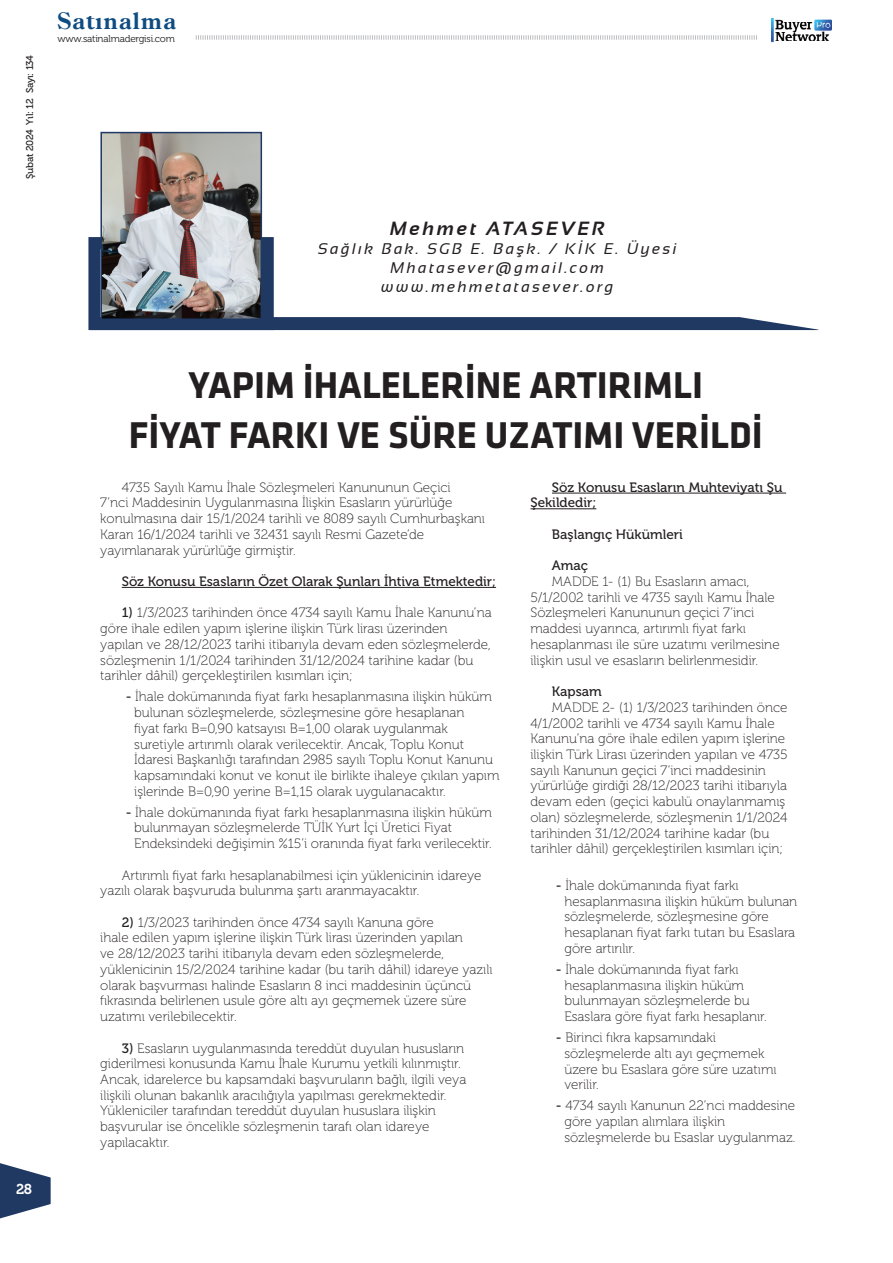
<style>
.page{position:relative;width:893px;height:1263px;background:#fff}
.page>*{position:absolute;margin:0;border:0;box-sizing:border-box;transform-origin:0 0}
.t1{font:700 38.7px "Klavika";color:#231f20}
.t2{font:700 22.5px "Century";letter-spacing:.07em;color:#0f4c81}
.Headline_Feature{font:italic 700 19.05px "Sansation";letter-spacing:.15em;color:#231f20}
.Headline_Feature-2{font:italic 15.45px/19px "Sansation";letter-spacing:.15em;color:#231f20;text-align:center}
.t3{font:14.25px "Museo 700";color:#fff}
.Body{font:13.5px/15.8px "Museo 100";color:#231f20}
.Body-2{font:13.5px/15.8px "Museo 500";color:#231f20}
.t4{font:9.9px "Museo 300";letter-spacing:-.02em;color:#231f20}
.t5{font:9.9px "Museo 500";letter-spacing:-.02em;color:#231f20}
.s1{font-family:"Museo 500"}
</style>
<div class="page">
<svg style="left:195px;top:35px;width:562px;height:5px"></svg>
<svg style="left:0;top:1163px;width:51px;height:55px"></svg>
<img style="left:771px;top:18px;width:60px;height:26px">
<svg style="left:274px;top:317px;width:544px;height:13px;background:#30486e"></svg>
<div style="left:88px;top:237px;width:186px;height:93px;border:12px solid #203963"></div>
<img style="left:103px;top:135px;width:156px;height:182px">
<div style="left:100px;top:132px;width:162px;height:188px;border:2px solid #203963"></div>
<hr style="left:122px;top:587px;width:374px;height:1px;background:#231f20">
<hr style="left:552px;top:493px;width:234px;height:1px;background:#231f20">
<hr style="left:530px;top:508px;width:66px;height:1px;background:#231f20">
<p class="t5" style="left:24px;top:179px;width:125px;rotate:-90deg">Şubat 2024 Yıl: 12 Sayı: 134</p>
<h2 class="t2" style="left:57px;top:7px;width:120px">Satinalma</h2>
<p class="t4" style="left:57px;top:33px;width:119px">www.satinalmadergisi.com</p>
<p class="Headline_Feature" style="left:390px;top:218px;width:216px">Mehmet ATASEVER</p>
<p class="Headline_Feature-2" style="left:318px;top:239px;width:360px">Sağlık Bak. SGB E. Başk. / KİK E. Üyesi<br>Mhatasever@gmail.com www.mehmetatasever.org</p>
<p class="t3" style="left:16px;top:1181px;width:17px">28</p>
<p class="t1" style="left:189px;top:357px;width:516px">YAPIM İHALELERİNE ARTIRIMLI</p>
<p class="t1" style="left:129px;top:407px;width:636px">FİYAT FARKI VE SÜRE UZATIMI VERİLDİ</p>
<p class="Body-2" style="left:530px;top:479px;width:253px;text-indent:21px">Söz Konusu Esasların Muhteviyatı Şu<br>Şekildedir;</p>
<p class="Body-2" style="left:552px;top:527px;width:132px">Başlangıç Hükümleri</p>
<p class="Body-2" style="left:552px;top:558px;width:38px">Amaç</p>
<p class="Body" style="left:530px;top:574px;width:251px;text-indent:21px">MADDE 1- (1) Bu Esasların amacı, 5/1/2002 tarihli ve 4735 sayılı Kamu İhale Sözleşmeleri Kanununun geçici 7’inci maddesi uyarınca, artırımlı fiyat farkı hesaplanması ile süre uzatımı verilmesine ilişkin usul ve esasların belirlenmesidir.</p>
<p class="Body-2" style="left:552px;top:684px;width:51px">Kapsam</p>
<p class="Body" style="left:530px;top:700px;width:259px;text-indent:21px">MADDE 2- (1) 1/3/2023 tarihinden önce 4/1/2002 tarihli ve 4734 sayılı Kamu İhale Kanunu’na göre ihale edilen yapım işlerine ilişkin Türk Lirası üzerinden yapılan ve 4735 sayılı Kanunun geçici 7’inci maddesinin yürürlüğe girdiği 28/12/2023 tarihi itibarıyla devam eden (geçici kabulü onaylanmamış olan) sözleşmelerde, sözleşmenin 1/1/2024 tarihinden 31/12/2024 tarihine kadar (bu tarihler dâhil) gerçekleştirilen kısımları için;</p>
<p class="Body" style="left:564px;top:878px;width:234px;text-indent:-9px"><span class="s1">-</span> İhale dokümanında fiyat farkı hesaplanmasına ilişkin hüküm bulunan sözleşmelerde, sözleşmesine göre hesaplanan fiyat farkı tutarı bu Esaslara göre artırılır.</p>
<p class="Body" style="left:564px;top:962px;width:204px;text-indent:-9px"><span class="s1">-</span> İhale dokümanında fiyat farkı hesaplanmasına ilişkin hüküm bulunmayan sözleşmelerde bu<br>Esaslara göre fiyat farkı hesaplanır.</p>
<p class="Body" style="left:564px;top:1030px;width:214px;text-indent:-9px"><span class="s1">-</span> Birinci fıkra kapsamındaki sözleşmelerde altı ayı geçmemek üzere bu Esaslara göre süre uzatımı verilir.</p>
<p class="Body" style="left:564px;top:1098px;width:232px;text-indent:-9px"><span class="s1">-</span> 4734 sayılı Kanunun 22’nci maddesine göre yapılan alımlara ilişkin sözleşmelerde bu Esaslar uygulanmaz.</p>
<p class="Body" style="left:100px;top:479px;width:386px;text-indent:21px">4735 Sayılı Kamu İhale Sözleşmeleri Kanununun Geçici<br>7’nci Maddesinin Uygulanmasına İlişkin Esasların yürürlüğe konulmasına dair 15/1/2024 tarihli ve 8089 sayılı Cumhurbaşkanı Kararı 16/1/2024 tarihli ve 32431 sayılı Resmi Gazete’de yayımlanarak yürürlüğe girmiştir.</p>
<p class="Body-2" style="left:122px;top:574px;width:376px">Söz Konusu Esasların Özet Olarak Şunları İhtiva Etmektedir;</p>
<p class="Body" style="left:100px;top:605px;width:393px;text-indent:21px"><span class="s1">1)</span> 1/3/2023 tarihinden önce 4734 sayılı Kamu İhale Kanunu’na göre ihale edilen yapım işlerine ilişkin Türk lirası üzerinden yapılan ve 28/12/2023 tarihi itibarıyla devam eden sözleşmelerde, sözleşmenin 1/1/2024 tarihinden 31/12/2024 tarihine kadar (bu tarihler dâhil) gerçekleştirilen kısımları için;</p>
<p class="Body" style="left:134px;top:689px;width:367px;text-indent:-9px"><span class="s1">-</span> İhale dokümanında fiyat farkı hesaplanmasına ilişkin hüküm bulunan sözleşmelerde, sözleşmesine göre hesaplanan<br>fiyat farkı B=0,90 katsayısı B=1,00 olarak uygulanmak suretiyle artırımlı olarak verilecektir. Ancak, Toplu Konut İdaresi Başkanlığı tarafından 2985 sayılı Toplu Konut Kanunu kapsamındaki konut ve konut ile birlikte ihaleye çıkılan yapım işlerinde B=0,90 yerine B=1,15 olarak uygulanacaktır.</p>
<p class="Body" style="left:134px;top:804px;width:359px;text-indent:-9px"><span class="s1">-</span> İhale dokümanında fiyat farkı hesaplanmasına ilişkin hüküm bulunmayan sözleşmelerde TÜİK Yurt İçi Üretici Fiyat<br>Endeksindeki değişimin %15’i oranında fiyat farkı verilecektir.</p>
<p class="Body" style="left:100px;top:867px;width:383px;text-indent:21px">Artırımlı fiyat farkı hesaplanabilmesi için yüklenicinin idareye yazılı olarak başvuruda bulunma şartı aranmayacaktır.</p>
<p class="Body" style="left:100px;top:914px;width:394px;text-indent:21px"><span class="s1">2)</span> 1/3/2023 tarihinden önce 4734 sayılı Kanuna göre<br>ihale edilen yapım işlerine ilişkin Türk lirası üzerinden yapılan<br>ve 28/12/2023 tarihi itibarıyla devam eden sözleşmelerde, yüklenicinin 15/2/2024 tarihine kadar (bu tarih dâhil) idareye yazılı olarak başvurması halinde Esasların 8 inci maddesinin üçüncü fıkrasında belirlenen usule göre altı ayı geçmemek üzere süre uzatımı verilebilecektir.</p>
<p class="Body" style="left:100px;top:1040px;width:367px;text-indent:21px"><span class="s1">3)</span> Esasların uygulanmasında tereddüt duyulan hususların giderilmesi konusunda Kamu İhale Kurumu yetkili kılınmıştır.<br>Ancak, idarelerce bu kapsamdaki başvuruların bağlı, ilgili veya ilişkili olunan bakanlık aracılığıyla yapılması gerekmektedir.<br>Yükleniciler tarafından tereddüt duyulan hususlara ilişkin başvurular ise öncelikle sözleşmenin tarafı olan idareye yapılacaktır.</p>
</div>
